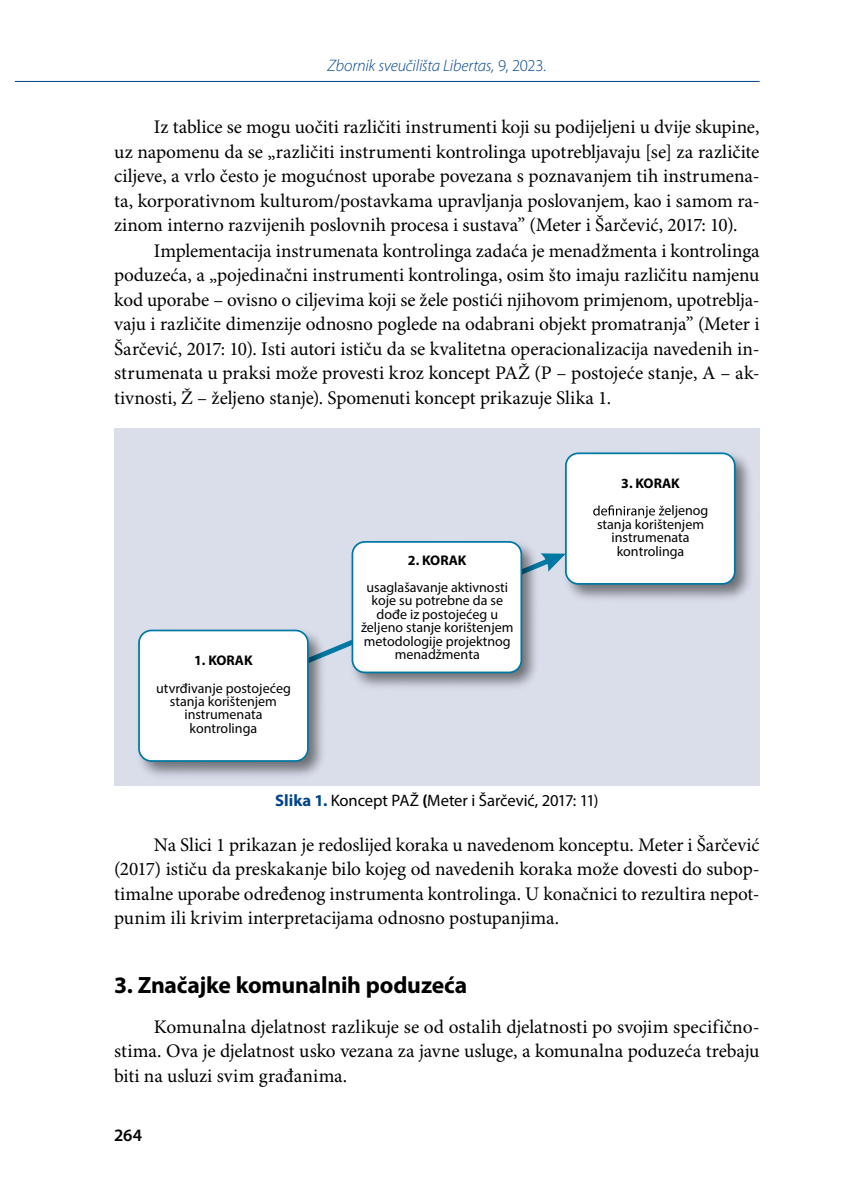
<style>
.page{position:relative;width:844px;height:1191px;background:#fff}
.page>*{position:absolute;margin:0;border:0;box-sizing:border-box;transform-origin:0 0}
.t1{font:700 23.62px "Myriad Pro";letter-spacing:-.01em;color:#000}
.t2{font:19.25px/24.5px "Minion Diamant";letter-spacing:-.005em;color:#000;text-align:justify}
.t3{font:600 17.5px "Myriad Pro";color:#000}
.t4{font:16.62px "Myriad Pro";letter-spacing:-.005em;color:#000}
.t5{font:italic 300 16.62px "Myriad Pro";letter-spacing:-.01em;color:#00458b}
.t6{font:14px/13.5px "Myriad Pro";color:#000;text-align:center}
.t7{font:700 14px "Myriad Pro";color:#000}
.s1{font-style:normal}
.s2{font-weight:700;color:#00458b}
.s3{font-weight:700}
</style>
<div class="page">
<hr style="left:15px;top:81px;width:744px;height:1px;background:#00458b">
<div style="left:114px;top:428px;width:645px;height:358px;background:#dadeeb"></div>
<svg style="left:330px;top:553px;width:228px;height:102px"></svg>
<img style="left:345px;top:541px;width:198px;height:146px">
<div style="left:352px;top:542px;width:169px;height:130px;background:#fff;border-radius:12px"></div>
<div style="left:351px;top:541px;width:171px;height:132px;border:2px solid #0078a4;border-radius:12px"></div>
<img style="left:558px;top:454px;width:192px;height:145px">
<div style="left:565px;top:453px;width:169px;height:131px;background:#fff;border-radius:12px"></div>
<div style="left:565px;top:452px;width:170px;height:133px;border:2px solid #0078a4;border-radius:12px"></div>
<img style="left:140px;top:632px;width:190px;height:144px">
<div style="left:139px;top:630px;width:169px;height:131px;background:#fff;border-radius:12px"></div>
<div style="left:138px;top:629px;width:171px;height:133px;border:2px solid #0078a4;border-radius:12px"></div>
<svg style="left:593px;top:505px;width:71px;height:13px"></svg>
<p class="t5" style="left:327px;top:56px;width:220px">Zbornik sveučilišta Libertas, <span class="s1">9, 2023.</span></p>
<p class="t2" style="left:114px;top:115px;width:646px;text-indent:40px">Iz tablice se mogu uočiti različiti instrumenti koji su podijeljeni u dvije skupine, uz napomenu da se „različiti instrumenti kontrolinga upotrebljavaju [se] za različite ciljeve, a vrlo često je mogućnost uporabe povezana s poznavanjem tih instrumena&shy;ta, korporativnom kulturom/postavkama upravljanja poslovanjem, kao i samom ra&shy;zinom interno razvijenih poslovnih procesa i sustava” (Meter i Šarčević, 2017: 10).</p>
<p class="t2" style="left:114px;top:238px;width:647px;text-indent:40px">Implementacija instrumenata kontrolinga zadaća je menadžmenta i kontrolinga poduzeća, a „pojedinačni instrumenti kontrolinga, osim što imaju različitu namjenu kod uporabe – ovisno o ciljevima koji se žele postići njihovom primjenom, upotreblja&shy;vaju i različite dimenzije odnosno poglede na odabrani objekt promatranja” (Meter i Šarčević, 2017: 10). Isti autori ističu da se kvalitetna operacionalizacija navedenih in&shy;strumenata u praksi može provesti kroz koncept PAŽ (P – postojeće stanje, A – ak&shy;tivnosti, Ž – željeno stanje). Spomenuti koncept prikazuje Slika 1.</p>
<p class="t7" style="left:194px;top:651px;width:60px">1. KORAK</p>
<p class="t6" style="left:156px;top:681px;width:136px">utvrđivanje postojećeg stanja korištenjem instrumenata kontrolinga</p>
<p class="t7" style="left:408px;top:551px;width:60px">2. KORAK</p>
<p class="t6" style="left:361px;top:580px;width:154px">usaglašavanje aktivnosti koje su potrebne da se dođe iz postojećeg u željeno stanje korištenjem metodologije projektnog menadžmenta</p>
<p class="t7" style="left:621px;top:474px;width:60px">3. KORAK</p>
<p class="t6" style="left:664px;top:504px;width:46px">eljenog</p>
<p class="t6" style="left:597px;top:517px;width:108px">stanja korištenjem</p>
<p class="t6" style="left:611px;top:530px;width:80px">instrumenata</p>
<p class="t6" style="left:616px;top:544px;width:69px">kontrolinga</p>
<p class="t4" style="left:275px;top:790px;width:325px"><span class="s2">Slika 1.</span> Koncept PAŽ <span class="s3">(</span>Meter i Šarčević, 2017: 11)</p>
<p class="t2" style="left:114px;top:832px;width:646px;text-indent:40px">Na Slici 1 prikazan je redoslijed koraka u navedenom konceptu. Meter i Šarčević (2017) ističu da preskakanje bilo kojeg od navedenih koraka može dovesti do subop&shy;timalne uporabe određenog instrumenta kontrolinga. U konačnici to rezultira nepot&shy;punim ili krivim interpretacijama odnosno postupanjima.</p>
<p class="t1" style="left:114px;top:969px;width:354px">3. Značajke komunalnih poduzeća</p>
<p class="t2" style="left:114px;top:1014px;width:646px;text-indent:40px">Komunalna djelatnost razlikuje se od ostalih djelatnosti po svojim specifično&shy;stima. Ova je djelatnost usko vezana za javne usluge, a komunalna poduzeća trebaju biti na usluzi svim građanima.</p>
<p class="t3" style="left:114px;top:1124px;width:30px">264</p>
</div>
